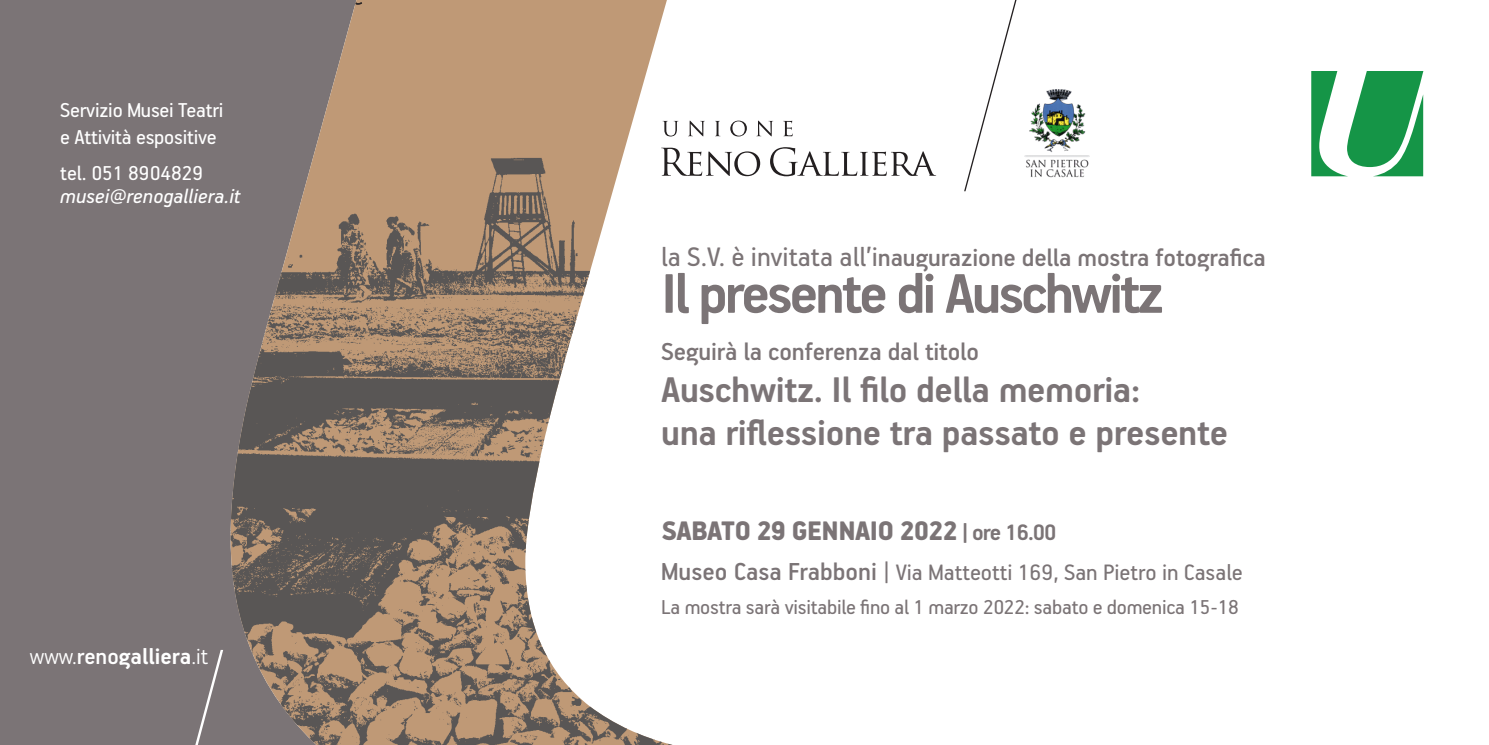
<style>
.page{position:relative;width:1489px;height:745px;background:#fff}
.page>*{position:absolute;margin:0;border:0;box-sizing:border-box;transform-origin:0 0}
.t1{font:700 62.5px "PF Handbook Pro";letter-spacing:-.05em;color:#7b7476}
.t2{font:700 40px "PF Handbook Pro";letter-spacing:-.01em;color:#7b7476}
.Orario_e_Indirizzo{font:900 30px "PF Handbook Pro";letter-spacing:-.02em;color:#7b7476}
.t3{font:500 27.5px "PF Handbook Pro";letter-spacing:-.005em;color:#7b7476}
.Orario_e_Indirizzo-2{font:25px "PF Handbook Pro";color:#7b7476}
.t4{font:700 25px "PF Handbook Pro";color:#fff}
.Orario_e_Indirizzo-3{font:22.5px "PF Handbook Pro";letter-spacing:-.01em;color:#7b7476}
.Recapiti{font:22.5px "PF Handbook Pro";letter-spacing:-.01em;color:#fff}
.Recapiti-2{font:italic 22.5px "PF Handbook Pro";color:#fff}
.s1{font-weight:300}
.s2{font-weight:500}
.s3{font-weight:400;font-size:30px}
.s4{font-size:25px}
.s5{font-weight:700;font-size:25px}
.s6{font-weight:500;font-size:27.5px}
</style>
<div class="page">
<div style="left:0;top:0;width:502px;height:744px;background:#7b7476"></div>
<svg style="left:702px;top:151px;width:58px;height:25px"></svg>
<svg style="left:770px;top:147px;width:166px;height:29px"></svg>
<svg style="left:702px;top:120px;width:2px;height:16px"></svg>
<svg style="left:715px;top:121px;width:5px;height:15px"></svg>
<svg style="left:730px;top:120px;width:16px;height:16px"></svg>
<svg style="left:756px;top:120px;width:17px;height:16px"></svg>
<svg style="left:783px;top:121px;width:9px;height:15px"></svg>
<img style="left:1024px;top:89px;width:66px;height:89px">
<svg style="left:1311px;top:71px;width:112px;height:105px"></svg>
<svg style="left:964px;top:0;width:53px;height:192px"></svg>
<div style="left:345px;top:0;width:322px;height:40px;background:#bf9976"></div>
<img style="left:230px;top:40px;width:442px;height:704px">
<svg style="left:345px;top:0;width:17px;height:5px"></svg>
<svg style="left:195px;top:649px;width:28px;height:95px"></svg>
<p class="Recapiti" style="left:60px;top:96px;width:165px">Servizio Musei Teatri</p>
<p class="Recapiti" style="left:60px;top:123px;width:158px">e Attività espositive</p>
<p class="Recapiti" style="left:60px;top:159px;width:144px">tel. 051 8904829</p>
<p class="Recapiti-2" style="left:60px;top:182px;width:182px">musei@renogalliera.it</p>
<p class="t4" style="left:30px;top:641px;width:180px"><span class="s1">www.</span><span class="s2">reno</span>galliera<span class="s1">.it</span></p>
<p class="t3" style="left:661px;top:240px;width:606px"><span class="s3">la S.V. è invitata all’i</span>naugurazione della mostra fotografica</p>
<p class="t1" style="left:661px;top:255px;width:504px">Il presente di Auschwitz</p>
<p class="t3" style="left:661px;top:334px;width:319px">Seguirà la conferenza dal titolo</p>
<p class="t2" style="left:661px;top:365px;width:480px">Auschwitz. Il filo della memoria:</p>
<p class="t2" style="left:661px;top:408px;width:568px">una riflessione tra passato e presente</p>
<p class="Orario_e_Indirizzo" style="left:661px;top:512px;width:397px">SABATO 29 GENNAIO 2022 <span class="s4">|</span> <span class="s5">ore 16.00</span></p>
<p class="Orario_e_Indirizzo-2" style="left:661px;top:556px;width:583px"><span class="s6">Museo Casa Frabboni |</span> Via Matteotti 169, San Pietro in Casale</p>
<p class="Orario_e_Indirizzo-3" style="left:661px;top:593px;width:579px">La mostra sarà visitabile fino al 1 marzo 2022: sabato e domenica 15-18</p>
</div>
